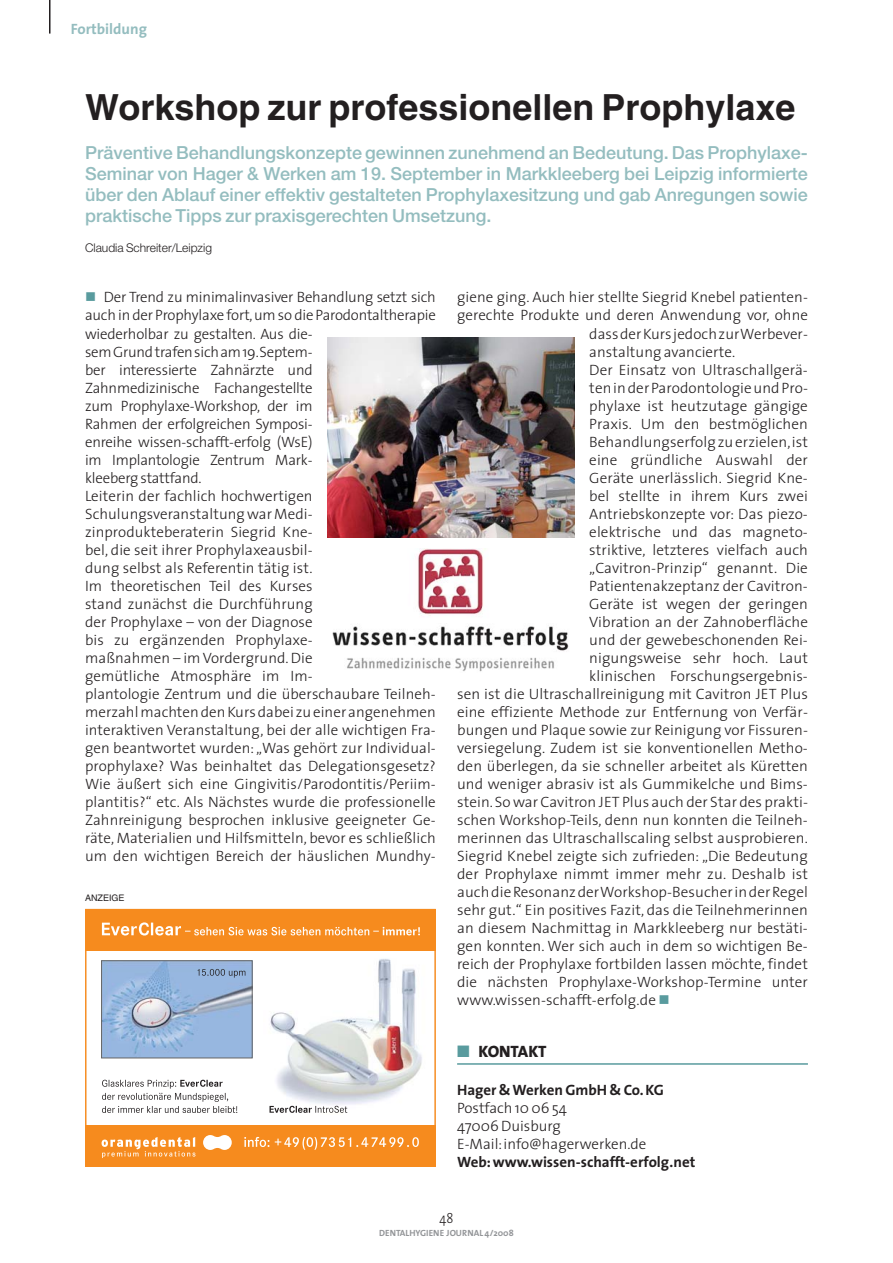
<style>
.page{position:relative;width:893px;height:1263px;background:#fff}
.page>*{position:absolute;margin:0;border:0;box-sizing:border-box;transform-origin:0 0}
.t1{font:700 36px "Helvetica";color:#231f20}
.t2{font:500 18px/21px "Helvetica Neue";color:#94bdbf;text-align:justify}
.t3{font:800 16.5px "The Sans";letter-spacing:-.005em;color:#231f20}
.t4{font:300 15px/18px "The Sans";letter-spacing:.005em;color:#231f20}
.t5{font:700 15px "The Sans";color:#231f20}
.t6{font:700 15px "The Sans";color:#94bdbf}
.t7{font:300 14.25px "The Sans";color:#231f20;scale:.9 1}
.t8{font:300 12px "Helvetica Neue";color:#231f20}
.t9{font:700 9px "The Sans";color:#939598}
.t10{font:9px "Helvetica";color:#231f20}
.s1{color:#599b9e}
</style>
<div class="page">
<hr style="left:49px;top:0;width:2px;height:34px;background:#231f20">
<div style="left:85px;top:1125px;width:351px;height:42px;background:#f68b1e"></div>
<div style="left:85px;top:909px;width:351px;height:41px;background:#f68b1e"></div>
<svg style="left:102px;top:1080px;width:135px;height:33px"></svg>
<img style="left:103px;top:962px;width:147px;height:94px">
<div style="left:101px;top:960px;width:151px;height:98px;border:1px solid #666"></div>
<img style="left:269px;top:958px;width:153px;height:155px">
<svg style="left:102px;top:922px;width:318px;height:13px"></svg>
<svg style="left:203px;top:1135px;width:29px;height:15px"></svg>
<svg style="left:102px;top:1137px;width:93px;height:21px"></svg>
<svg style="left:244px;top:1137px;width:175px;height:13px"></svg>
<svg style="left:198px;top:969px;width:47px;height:9px"></svg>
<svg style="left:270px;top:1106px;width:77px;height:7px"></svg>
<img style="left:328px;top:337px;width:246px;height:200px">
<hr style="left:457px;top:1063px;width:351px;height:2px;background:#599b9e">
<img style="left:332px;top:548px;width:237px;height:124px">
<p class="t6" style="left:71px;top:21px;width:78px">Fortbildung</p>
<h1 class="t1" style="left:85px;top:94px;width:712px">Workshop zur professionellen Prophylaxe</h1>
<p class="t2" style="left:85px;top:144px;width:724px">Präventive Behandlungskonzepte gewinnen zunehmend an Bedeutung. Das Prophylaxe-Seminar von Hager &amp; Werken am 19. September in Markkleeberg bei Leipzig informierte über den Ablauf einer effektiv gestalteten Prophylaxesitzung und gab Anregungen sowie praktische Tipps zur praxisgerechten Umsetzung.</p>
<p class="t8" style="left:85px;top:243px;width:128px">Claudia Schreiter/Leipzig</p>
<p class="t4" style="left:85px;top:290px;width:352px;text-indent:19px">Der Trend zu minimalinvasiver Behandlung setzt sich auch in der Prophylaxe fort,um so die Parodontaltherapie wiederholbar zu gestalten. Aus die-<br>sem Grund trafen sich am 19.Septem-<br>ber interessierte Zahnärzte und<br>Zahnmedizinische Fachangestellte<br>zum Prophylaxe-Workshop, der im<br>Rahmen der erfolgreichen Symposi-<br>enreihe wissen-schafft-erfolg (WsE)<br>im Implantologie Zentrum Mark-<br>kleeberg stattfand.<br>Leiterin der fachlich hochwertigen Schulungsveranstaltung war Medi&shy;zinprodukteberaterin Siegrid Kne-<br>bel, die seit ihrer Prophylaxeausbil-<br>dung selbst als Referentin tätig ist.<br>Im theoretischen Teil des Kurses<br>stand zunächst die Durchführung<br>der Prophylaxe – von der Diagnose<br>bis zu ergänzenden Prophylaxe-<br>maßnahmen – im Vordergrund. Die<br>gemütliche Atmosphäre im Im-<br>plantologie Zentrum und die überschaubare Teilneh&shy;merzahl machten den Kurs dabei zu einer angenehmen interaktiven Veranstaltung, bei der alle wichtigen Fra&shy;gen beantwortet wurden: „Was gehört zur Individual&shy;prophylaxe? Was beinhaltet das Delegationsgesetz?<br>Wie äußert sich eine Gingivitis/Parodontitis/Periim&shy;plantitis?“ etc. Als Nächstes wurde die professionelle Zahnreinigung besprochen inklusive geeigneter Ge&shy;räte, Materialien und Hilfsmitteln, bevor es schließlich um den wichtigen Bereich der häuslichen Mundhy-</p>
<p class="t4" style="left:457px;top:290px;width:352px">giene ging. Auch hier stellte Siegrid Knebel patienten-</p>
<p class="t4" style="left:457px;top:308px;width:352px">gerechte Produkte und deren Anwendung vor, ohne</p>
<p class="t4" style="left:589px;top:326px;width:220px">dass der Kurs jedoch zur Werbever-</p>
<p class="t4" style="left:589px;top:344px;width:148px">anstaltung avancierte.</p>
<p class="t4" style="left:589px;top:362px;width:220px">Der Einsatz von Ultraschallgerä-</p>
<p class="t4" style="left:589px;top:380px;width:220px">ten in der Parodontologie und Pro-</p>
<p class="t4" style="left:589px;top:398px;width:220px">phylaxe ist heutzutage gängige</p>
<p class="t4" style="left:589px;top:416px;width:220px">Praxis. Um den bestmöglichen</p>
<p class="t4" style="left:589px;top:434px;width:220px">Behandlungserfolg zu erzielen,ist</p>
<p class="t4" style="left:589px;top:452px;width:220px">eine gründliche Auswahl der</p>
<p class="t4" style="left:589px;top:470px;width:220px">Geräte unerlässlich. Siegrid Kne-</p>
<p class="t4" style="left:589px;top:488px;width:220px">bel stellte in ihrem Kurs zwei</p>
<p class="t4" style="left:589px;top:506px;width:220px">Antriebskonzepte vor: Das piezo-</p>
<p class="t4" style="left:589px;top:524px;width:220px">elektrische und das magneto-</p>
<p class="t4" style="left:589px;top:542px;width:220px">striktive, letzteres vielfach auch</p>
<p class="t4" style="left:589px;top:560px;width:220px">„Cavitron-Prinzip“ genannt. Die</p>
<p class="t4" style="left:589px;top:578px;width:220px">Patientenakzeptanz der Cavitron-</p>
<p class="t4" style="left:589px;top:596px;width:220px">Geräte ist wegen der geringen</p>
<p class="t4" style="left:589px;top:614px;width:220px">Vibration an der Zahnoberfläche</p>
<p class="t4" style="left:589px;top:632px;width:220px">und der gewebeschonenden Rei-</p>
<p class="t4" style="left:589px;top:650px;width:220px">nigungsweise sehr hoch. Laut</p>
<p class="t4" style="left:589px;top:668px;width:220px">klinischen Forschungsergebnis-</p>
<p class="t4" style="left:457px;top:686px;width:352px">sen ist die Ultraschallreinigung mit Cavitron JET Plus</p>
<p class="t4" style="left:457px;top:704px;width:352px">eine effiziente Methode zur Entfernung von Verfär-</p>
<p class="t4" style="left:457px;top:722px;width:352px">bungen und Plaque sowie zur Reinigung vor Fissuren-</p>
<p class="t4" style="left:457px;top:740px;width:352px">versiegelung. Zudem ist sie konventionellen Metho-</p>
<p class="t4" style="left:457px;top:758px;width:352px">den überlegen, da sie schneller arbeitet als Küretten</p>
<p class="t4" style="left:457px;top:776px;width:352px">und weniger abrasiv ist als Gummikelche und Bims-</p>
<p class="t4" style="left:457px;top:794px;width:352px">stein.So war Cavitron JET Plus auch der Star des prakti-</p>
<p class="t4" style="left:457px;top:812px;width:352px">schen Workshop-Teils, denn nun konnten die Teilneh-</p>
<p class="t4" style="left:457px;top:830px;width:352px">merinnen das Ultraschallscaling selbst ausprobieren.</p>
<p class="t4" style="left:457px;top:848px;width:352px">Siegrid Knebel zeigte sich zufrieden: „Die Bedeutung</p>
<p class="t4" style="left:457px;top:866px;width:352px">der Prophylaxe nimmt immer mehr zu. Deshalb ist</p>
<p class="t4" style="left:457px;top:884px;width:352px">auch die Resonanz der Workshop-Besucher in der Regel</p>
<p class="t4" style="left:457px;top:902px;width:352px">sehr gut.“ Ein positives Fazit, das die Teilnehmerinnen</p>
<p class="t4" style="left:457px;top:920px;width:352px">an diesem Nachmittag in Markkleeberg nur bestäti-</p>
<p class="t4" style="left:457px;top:938px;width:352px">gen konnten. Wer sich auch in dem so wichtigen Be-</p>
<p class="t4" style="left:457px;top:956px;width:352px">reich der Prophylaxe fortbilden lassen möchte, findet</p>
<p class="t4" style="left:457px;top:974px;width:352px">die nächsten Prophylaxe-Workshop-Termine unter</p>
<p class="t4" style="left:457px;top:992px;width:200px">www.wissen-schafft-erfolg.de</p>
<p class="t10" style="left:85px;top:895px;width:41px">ANZEIGE</p>
<p class="t3" style="left:457px;top:1043px;width:91px"><span class="s1">■</span> KONTAKT</p>
<p class="t5" style="left:457px;top:1082px;width:208px">Hager &amp; Werken GmbH &amp; Co. KG</p>
<p class="t4" style="left:457px;top:1100px;width:191px">Postfach 10 06 54<br>47006 Duisburg<br>E-Mail:info@hagerwerken.de</p>
<p class="t5" style="left:457px;top:1154px;width:240px">Web:www.wissen-schafft-erfolg.net</p>
<p class="t7" style="left:440px;top:1212px;width:17px">48</p>
<p class="t9" style="left:379px;top:1228px;width:136px">DENTALHYGIENE JOURNAL 4/2008</p>
</div>
